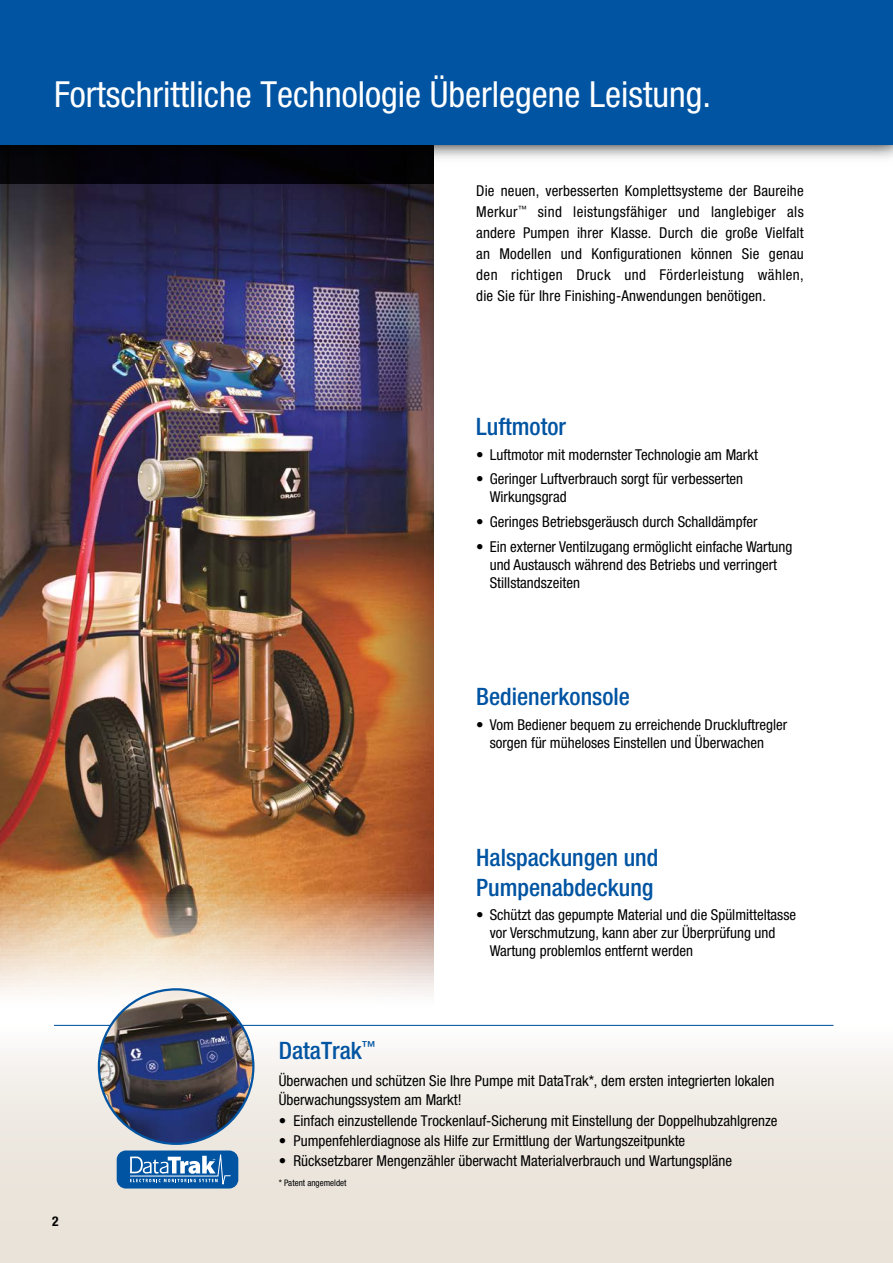
<style>
.page{position:relative;width:893px;height:1263px;background:#fff}
.page>*{position:absolute;margin:0;border:0;box-sizing:border-box;transform-origin:0 0}
.t1{font:condensed 36px "Helvetica Neue LT Std";color:#fff}
.t2{font:500 condensed 24px/30px "Helvetica Neue LT Std";color:#0054a2}
.t3{font:condensed 15px/18px "Helvetica Neue LT Std";color:#000}
.t4{font:700 condensed 13.5px "Helvetica Neue LT Std";color:#000}
.t5{font:condensed 9px "Helvetica Neue LT Std";color:#000}
</style>
<div class="page">
<div style="left:0;top:1023px;width:893px;height:240px;background:linear-gradient(to bottom,#f8f6f4,#e6ded3)"></div>
<img style="left:0;top:183px;width:434px;height:837px">
<img style="left:0;top:145px;width:893px;height:38px">
<div style="left:0;top:0;width:893px;height:145px;background:#0054a2"></div>
<div style="left:117px;top:1150px;width:121px;height:38px;background:#0054a2;border-radius:9px"></div>
<svg style="left:130px;top:1154px;width:101px;height:31px"></svg>
<hr style="left:54px;top:1025px;width:779px;height:1px;background:#0054a2">
<img style="left:99px;top:989px;width:154px;height:155px;border-radius:77px">
<h1 class="t1" style="left:54px;top:73px;width:659px">Fortschrittliche Technologie Überlegene Leistung.</h1>
<p class="t3" style="left:476px;top:180px;width:329px;line-height:21px;text-align:justify">Die neuen, verbesserten Komplettsysteme der Baureihe Merkur<sup>™</sup> sind leistungsfähiger und langlebiger als andere Pumpen ihrer Klasse. Durch die große Vielfalt an Modellen und Konfigurationen können Sie genau den richtigen Druck und Förderleistung wählen, die Sie für Ihre Finishing-Anwendungen benötigen.</p>
<h2 class="t2" style="left:476px;top:411px;width:91px">Luftmotor</h2>
<p class="t3" style="left:476px;top:445px;width:283px">• Luftmotor mit modernster Technologie am Markt</p>
<p class="t3" style="left:490px;top:470px;width:255px;text-indent:-14px">• Geringer Luftverbrauch sorgt für verbesserten<br>Wirkungsgrad</p>
<p class="t3" style="left:476px;top:513px;width:283px">• Geringes Betriebsgeräusch durch Schalldämpfer</p>
<p class="t3" style="left:490px;top:537px;width:304px;text-indent:-14px">• Ein externer Ventilzugang ermöglicht einfache Wartung und Austausch während des Betriebs und verringert<br>Stillstandszeiten</p>
<h2 class="t2" style="left:476px;top:681px;width:155px">Bedienerkonsole</h2>
<p class="t3" style="left:490px;top:716px;width:299px;text-indent:-14px">• Vom Bediener bequem zu erreichende Druckluftregler sorgen für müheloses Einstellen und Überwachen</p>
<h2 class="t2" style="left:476px;top:842px;width:184px">Halspackungen und<br>Pumpenabdeckung</h2>
<p class="t3" style="left:490px;top:906px;width:308px;text-indent:-14px">• Schützt das gepumpte Material und die Spülmitteltasse vor Verschmutzung, kann aber zur Überprüfung und<br>Wartung problemlos entfernt werden</p>
<p class="t4" style="left:52px;top:1213px;width:8px">2</p>
<h2 class="t2" style="left:279px;top:1035px;width:99px">DataTrak<sup>™</sup></h2>
<p class="t3" style="left:279px;top:1071px;width:497px;line-height:19.5px">Überwachen und schützen Sie Ihre Pumpe mit DataTrak*, dem ersten integrierten lokalen<br>Überwachungssystem am Markt!</p>
<p class="t3" style="left:279px;top:1111px;width:500px">• Einfach einzustellende Trockenlauf-Sicherung mit Einstellung der Doppelhubzahlgrenze</p>
<p class="t3" style="left:279px;top:1131px;width:408px">• Pumpenfehlerdiagnose als Hilfe zur Ermittlung der Wartungszeitpunkte</p>
<p class="t3" style="left:279px;top:1151px;width:455px">• Rücksetzbarer Mengenzähler überwacht Materialverbrauch und Wartungspläne</p>
<p class="t5" style="left:279px;top:1177px;width:69px">* Patent angemeldet</p>
</div>
